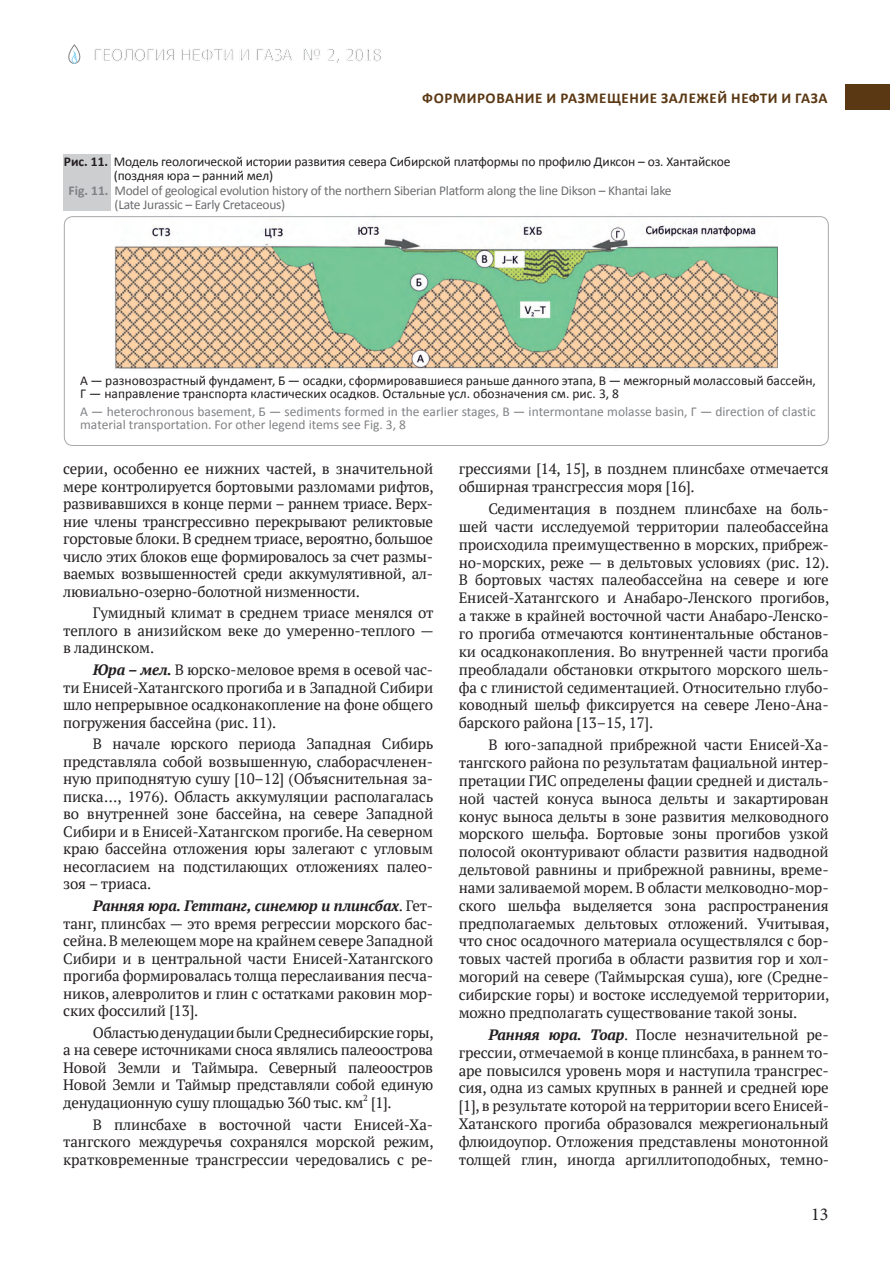
<style>
.page{position:relative;width:890px;height:1263px;background:#fff}
.page>*{position:absolute;margin:0;border:0;box-sizing:border-box;transform-origin:0 0}
.t1{font:18px "Minion Pro";color:#231f20}
.t2{font:16.5px "Tahoma";color:#808285}
.t3{font:15px/17.9px "PT Serif";letter-spacing:-.01em;color:#231f20;text-align:justify}
.t4{font:700 15px "Calibri";letter-spacing:.04em;color:#5b3814}
.t5{font:13.5px/29px "Calibri";letter-spacing:-.02em;color:#6c6d70}
.t6{font:13.5px/13.5px "Calibri";color:#231f20}
.t7{font:13.5px/13.5px "Calibri";color:#808285}
.s1{font-weight:700;color:#231f20}
.s2{color:#231f20}
.s3{font-weight:700;color:#808285}
.s4{font-weight:700;font-style:italic}
</style>
<div class="page">
<svg style="left:68px;top:44px;width:13px;height:20px"></svg>
<div style="left:845px;top:84px;width:45px;height:26px;background:#5b3814"></div>
<div style="left:63px;top:154px;width:48px;height:57px;background:#cdced0"></div>
<img style="left:115px;top:225px;width:663px;height:146px">
<div style="left:64px;top:216px;width:765px;height:230px;border:1px solid #a8a9ad;border-radius:9px"></div>
<p class="t2" style="left:94px;top:44px;width:290px">ГЕОЛОГИЯ НЕФТИ И ГАЗА № 2, 2018</p>
<p class="t4" style="left:422px;top:88px;width:407px">ФОРМИРОВАНИЕ И РАЗМЕЩЕНИЕ ЗАЛЕЖЕЙ НЕФТИ И ГАЗА</p>
<p class="t5" style="left:69px;top:147px;width:663px;text-indent:-5px"><span class="s1">Рис. 11.</span> <span class="s2">Модель геологической истории развития севера Сибирской платформы по профилю Диксон – оз. Хантайское<br></span><span class="s3">Fig. 11.</span> Model of geological evolution history of the northern Siberian Platform along the line Dikson – Khantai lake</p>
<p class="t6" style="left:114px;top:168px;width:161px">(поздняя юра – ранний мел)</p>
<p class="t5" style="left:115px;top:190px;width:172px">(Late Jurassic – Early Cretaceous)</p>
<p class="t6" style="left:80px;top:373px;width:737px">А — разновозрастный фундамент, Б — осадки, сформировавшиеся раньше данного этапа, В — межгорный молассовый бассейн,<br>Г — направление транспорта кластических осадков. Остальные усл. обозначения см. рис. 3, 8</p>
<p class="t7" style="left:80px;top:405px;width:737px">А — heterochronous basement, Б — sediments formed in the earlier stages, В — intermontane molasse basin, Г — direction of clastic material transportation. For other legend items see Fig. 3, 8</p>
<p class="t3" style="left:63px;top:460px;width:372px">серии, особенно ее нижних частей, в значительной мере контролируется бортовыми разломами рифтов, развивавшихся в конце перми – раннем триасе. Верх&shy;ние члены трансгрессивно перекрывают реликтовые горстовые блоки. В среднем триасе, вероятно, большое число этих блоков еще формировалось за счет размы&shy;ваемых возвышенностей среди аккумулятивной, ал&shy;лювиально-озерно-болотной низменности.</p>
<p class="t3" style="left:63px;top:604px;width:372px;text-indent:30px">Гумидный климат в среднем триасе менялся от теплого в анизийском веке до умеренно-теплого — в ладинском.</p>
<p class="t3" style="left:63px;top:661px;width:371px;text-indent:30px"><span class="s4">Юра – мел.</span> В юрско-меловое время в осевой час&shy;ти Енисей-Хатангского прогиба и в Западной Сибири шло непрерывное осадконакопление на фоне общего погружения бассейна (рис. 11).</p>
<p class="t3" style="left:63px;top:735px;width:372px;text-indent:30px">В начале юрского периода Западная Сибирь представляла собой возвышенную, слаборасчленен&shy;ную приподнятую сушу [10–12] (Объяснительная за&shy;писка …, 1976). Область аккумуляции располагалась во внутренней зоне бассейна, на севере Западной Сибири и в Енисей-Хатангском прогибе. На северном краю бассейна отложения юры залегают с угловым несогласием на подстилающих отложениях палео&shy;зоя – триаса.</p>
<p class="t3" style="left:63px;top:897px;width:371px;text-indent:30px"><span class="s4">Ранняя юра. Геттанг, синемюр и плинсбах</span>. Гет&shy;танг, плинсбах — это время регрессии морского бас&shy;сейна. В мелеющем море на крайнем севере Западной Сибири и в центральной части Енисей-Хатангского прогиба формировалась толща переслаивания песча&shy;ников, алевролитов и глин с остатками раковин мор&shy;ских фоссилий [13].</p>
<p class="t3" style="left:63px;top:1023px;width:372px;text-indent:30px">Областью денудации были Среднесибирские горы, а на севере источниками сноса являлись палеоострова Новой Земли и Таймыра. Северный палео остров Новой Земли и Таймыр представляли собой единую денудационную сушу площадью 360 тыс. км<sup>2</sup> [1].</p>
<p class="t3" style="left:63px;top:1115px;width:372px;text-indent:30px">В плинсбахе в восточной части Енисей-Ха&shy;тангского междуречья сохранялся морской режим, кратковременные трансгрессии чередовались с ре-</p>
<p class="t3" style="left:459px;top:460px;width:371px">грессиями [14, 15], в позднем плинсбахе отмечается обширная трансгрессия моря [16].</p>
<p class="t3" style="left:459px;top:500px;width:372px;text-indent:30px">Седиментация в позднем плинсбахе на боль&shy;шей части исследуемой территории палеобассейна происходила преимущественно в морских, прибреж&shy;но-морских, реже — в дельтовых условиях (рис. 12).<br>В бортовых частях палеобассейна на севере и юге Енисей-Хатангского и Анабаро-Ленского прогибов, а также в крайней восточной части Анабаро-Ленско&shy;го прогиба отмечаются континентальные обстанов&shy;ки осадконакопления. Во внутренней части прогиба преобладали обстановки открытого морского шель&shy;фа с глинистой седиментацией. Относительно глубо&shy;ководный шельф фиксируется на севере Лено-Ана&shy;барского района [13–15, 17].</p>
<p class="t3" style="left:459px;top:736px;width:372px;text-indent:30px">В юго-западной прибрежной части Енисей-Ха&shy;тангского района по результатам фациальной интер&shy;претации ГИС определены фации средней и дисталь&shy;ной частей конуса выноса дельты и закартирован конус выноса дельты в зоне развития мелководного морского шельфа. Бортовые зоны прогибов узкой полосой оконтуривают области развития надводной дельтовой равнины и прибрежной равнины, време&shy;нами заливаемой морем. В области мелководно-мор&shy;ского шельфа выделяется зона распространения предполагаемых дельтовых отложений. Учитывая, что снос осадочного материала осуществлялся с бор&shy;товых частей прогиба в области развития гор и хол&shy;могорий на севере (Таймырская суша), юге (Средне&shy;сибирские горы) и востоке исследуемой территории, можно предполагать существование такой зоны.</p>
<p class="t3" style="left:459px;top:1025px;width:372px;text-indent:30px"><span class="s4">Ранняя юра. Тоар</span>. После незначительной ре&shy;грессии, отмечаемой в конце плинсбаха, в раннем то&shy;аре повысился уровень моря и наступила трансгрес&shy;сия, одна из самых крупных в ранней и средней юре [1], в результате которой на территории всего Енисей-Хатанского прогиба образовался межрегиональный флюидоупор. Отложения представлены монотонной толщей глин, иногда аргиллитоподобных, темно-</p>
<p class="t1" style="left:811px;top:1202px;width:19px">13</p>
</div>
